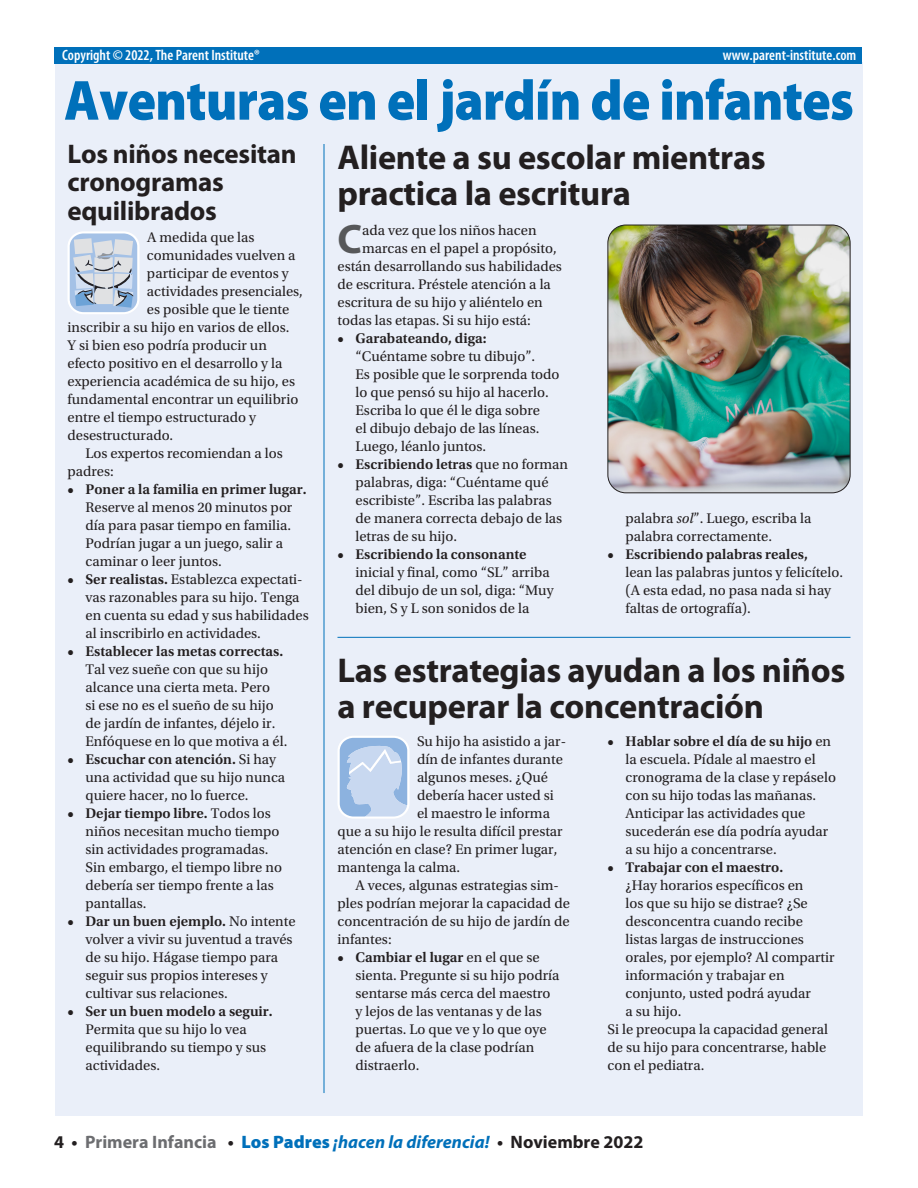
<style>
.page{position:relative;width:918px;height:1188px;background:#fff}
.page>*{position:absolute;margin:0;border:0;box-sizing:border-box;transform-origin:0 0}
.t1{font:900 57px "Myriad Pro";letter-spacing:-.015em;color:#0070ba;scale:.93 1}
.t2{font:700 41.4px "Myriad Pro";color:#57585a}
.t3{font:700 34.5px/36px "Myriad Pro";letter-spacing:-.01em;color:#231f20}
.t4{font:700 27px/28.5px "Myriad Pro";letter-spacing:-.01em;color:#231f20}
.t5{font:italic 700 18px "Myriad Pro";color:#0070ba}
.t6{font:600 condensed 15px "Myriad Pro";color:#fff}
.t7{font:14.7px/18px "Utopia Std";color:#231f20}
.t8{font:600 14.7px "Utopia Std";color:#231f20}
.s1{font-weight:600}
.s2{font-style:italic}
.s3{font-style:normal;color:#231f20}
.s4{font-style:normal;color:#6c6d70}
.s5{font-weight:900;font-style:normal}
</style>
<div class="page">
<div style="left:55px;top:63px;width:808px;height:1053px;background:#eaeff9"></div>
<hr style="left:338px;top:637px;width:512px;height:1px;background:#0070ba">
<div style="left:55px;top:48px;width:807px;height:16px;background:#0070ba"></div>
<hr style="left:324px;top:144px;width:1px;height:949px;background:#0070ba">
<svg style="left:338px;top:736px;width:71px;height:83px;background:#bbd0ec"></svg>
<svg style="left:68px;top:231px;width:71px;height:83px;background:#bfccdd"></svg>
<img style="left:608px;top:225px;width:242px;height:268px">
<div style="left:608px;top:225px;width:242px;height:268px;border:1px solid #231f20;border-radius:18px"></div>
<p class="t6" style="left:62px;top:45px;width:199px">Copyright © 2022, The Parent Institute®</p>
<p class="t6" style="left:723px;top:45px;width:135px">www.parent-institute.com</p>
<h1 class="t1" style="left:64px;top:62px;width:851px">Aventuras en el jardín de infantes</h1>
<h3 class="t4" style="left:68px;top:139px;width:231px">Los niños necesitan cronogramas equilibrados</h3>
<h3 class="t3" style="left:338px;top:138px;width:430px">Aliente a su escolar mientras practica la escritura</h3>
<h2 class="t2" style="left:338px;top:212px;width:26px">C</h2>
<p class="t7" style="left:362px;top:222px;width:176px">ada vez que los niños hacen</p>
<p class="t7" style="left:147px;top:229px;width:109px">A medida que las</p>
<p class="t7" style="left:147px;top:247px;width:150px">comunidades vuelven a</p>
<p class="t7" style="left:147px;top:265px;width:143px">participar de eventos y</p>
<p class="t7" style="left:147px;top:283px;width:157px">actividades presenciales,</p>
<p class="t7" style="left:147px;top:301px;width:144px">es posible que le tiente</p>
<p class="t7" style="left:68px;top:319px;width:224px">inscribir a su hijo en varios de ellos.</p>
<p class="t7" style="left:68px;top:337px;width:201px">Y si bien eso podría producir un</p>
<p class="t7" style="left:68px;top:355px;width:216px">efecto positivo en el desarrollo y la</p>
<p class="t7" style="left:68px;top:373px;width:229px">experiencia académica de su hijo, es</p>
<p class="t7" style="left:68px;top:391px;width:232px">fundamental encontrar un equilibrio</p>
<p class="t7" style="left:68px;top:409px;width:190px">entre el tiempo estructurado y</p>
<p class="t7" style="left:68px;top:426px;width:107px">desestructurado.</p>
<p class="t7" style="left:85px;top:445px;width:199px">Los expertos recomiendan a los</p>
<p class="t7" style="left:68px;top:463px;width:48px">padres:</p>
<p class="t8" style="left:68px;top:481px;width:241px">• Poner a la familia en primer lugar.</p>
<p class="t7" style="left:86px;top:499px;width:208px">Reserve al menos 20 minutos por día para pasar tiempo en familia.<br>Podrían jugar a un juego, salir a caminar o leer juntos.</p>
<p class="t7" style="left:86px;top:571px;width:225px;text-indent:-18px"><span class="s1">• Ser realistas.</span> Establezca expectati&shy;vas razonables para su hijo. Tenga en cuenta su edad y sus habilidades al inscribirlo en actividades.</p>
<p class="t8" style="left:68px;top:643px;width:217px">• Establecer las metas correctas.</p>
<p class="t7" style="left:86px;top:661px;width:203px">Tal vez sueñe con que su hijo alcance una cierta meta. Pero<br>si ese no es el sueño de su hijo de jardín de infantes, déjelo ir.<br>Enfóquese en lo que motiva a él.</p>
<p class="t7" style="left:86px;top:751px;width:201px;text-indent:-18px"><span class="s1">• Escuchar con atención.</span> Si hay una actividad que su hijo nunca quiere hacer, no lo fuerce.</p>
<p class="t7" style="left:86px;top:805px;width:198px;text-indent:-18px"><span class="s1">• Dejar tiempo libre.</span> Todos los niños necesitan mucho tiempo sin actividades programadas.<br>Sin embargo, el tiempo libre no debería ser tiempo frente a las pantallas.</p>
<p class="t7" style="left:86px;top:913px;width:212px;text-indent:-18px"><span class="s1">• Dar un buen ejemplo.</span> No intente volver a vivir su juventud a través de su hijo. Hágase tiempo para seguir sus propios intereses y cultivar sus relaciones.</p>
<p class="t8" style="left:68px;top:1003px;width:207px">• Ser un buen modelo a seguir.</p>
<p class="t7" style="left:86px;top:1021px;width:182px">Permita que su hijo lo vea equilibrando su tiempo y sus actividades.</p>
<p class="t7" style="left:362px;top:240px;width:196px">marcas en el papel a propósito,</p>
<p class="t7" style="left:337px;top:258px;width:226px">están desarrollando sus habilidades</p>
<p class="t7" style="left:337px;top:276px;width:215px">de escritura. Préstele atención a la</p>
<p class="t7" style="left:337px;top:294px;width:207px">escritura de su hijo y aliéntelo en</p>
<p class="t7" style="left:337px;top:312px;width:195px">todas las etapas. Si su hijo está:</p>
<p class="t8" style="left:338px;top:330px;width:151px">• Garabateando, diga:</p>
<p class="t7" style="left:356px;top:348px;width:206px">“Cuéntame sobre tu dibujo”.<br>Es posible que le sorprenda todo lo que pensó su hijo al hacerlo.<br>Escriba lo que él le diga sobre<br>el dibujo debajo de las líneas.<br>Luego, léanlo juntos.</p>
<p class="t7" style="left:356px;top:456px;width:214px;text-indent:-18px"><span class="s1">• Escribiendo letras</span> que no forman palabras, diga: “Cuéntame qué escribiste”. Escriba las palabras de manera correcta debajo de las letras de su hijo.</p>
<p class="t8" style="left:338px;top:546px;width:191px">• Escribiendo la consonante</p>
<p class="t7" style="left:356px;top:564px;width:200px">inicial y final, como “SL” arriba del dibujo de un sol, diga: “Muy bien, S y L son sonidos de la</p>
<p class="t7" style="left:625px;top:510px;width:187px">palabra <span class="s2">sol</span>”. Luego, escriba la palabra correctamente.</p>
<p class="t8" style="left:608px;top:546px;width:202px">• Escribiendo palabras reales,</p>
<p class="t7" style="left:626px;top:564px;width:219px">lean las palabras juntos y felicítelo. (A esta edad, no pasa nada si hay faltas de ortografía).</p>
<h3 class="t3" style="left:338px;top:651px;width:509px">Las estrategias ayudan a los niños a recuperar la concentración</h3>
<p class="t7" style="left:417px;top:733px;width:151px">Su hijo ha asistido a jar-</p>
<p class="t7" style="left:417px;top:751px;width:147px">dín de infantes durante</p>
<p class="t7" style="left:417px;top:769px;width:132px">algunos meses. ¿Qué</p>
<p class="t7" style="left:417px;top:787px;width:138px">debería hacer usted si</p>
<p class="t7" style="left:417px;top:805px;width:135px">el maestro le informa</p>
<p class="t7" style="left:338px;top:823px;width:227px">que a su hijo le resulta difícil prestar</p>
<p class="t7" style="left:338px;top:841px;width:221px">atención en clase? En primer lugar,</p>
<p class="t7" style="left:338px;top:859px;width:124px">mantenga la calma.</p>
<p class="t7" style="left:355px;top:877px;width:205px">A veces, algunas estrategias sim-</p>
<p class="t7" style="left:338px;top:895px;width:234px">ples podrían mejorar la capacidad de</p>
<p class="t7" style="left:338px;top:913px;width:234px">concentración de su hijo de jardín de</p>
<p class="t7" style="left:338px;top:931px;width:56px">infantes:</p>
<p class="t7" style="left:356px;top:949px;width:206px;text-indent:-18px"><span class="s1">• Cambiar el lugar</span> en el que se sienta. Pregunte si su hijo podría sentarse más cerca del maestro y lejos de las ventanas y de las puertas. Lo que ve y lo que oye de afuera de la clase podrían distraerlo.</p>
<p class="t7" style="left:626px;top:733px;width:212px;text-indent:-18px"><span class="s1">• Hablar sobre el día de su hijo</span> en la escuela. Pídale al maestro el cronograma de la clase y repáselo con su hijo todas las mañanas.<br>Anticipar las actividades que sucederán ese día podría ayudar a su hijo a concentrarse.</p>
<p class="t8" style="left:608px;top:859px;width:177px">• Trabajar con el maestro.</p>
<p class="t7" style="left:626px;top:877px;width:180px">¿Hay horarios específicos en</p>
<p class="t7" style="left:626px;top:895px;width:184px">los que su hijo se distrae? ¿Se</p>
<p class="t7" style="left:626px;top:913px;width:179px">desconcentra cuando recibe</p>
<p class="t7" style="left:626px;top:931px;width:180px">listas largas de instrucciones</p>
<p class="t7" style="left:626px;top:949px;width:211px">orales, por ejemplo? Al compartir</p>
<p class="t7" style="left:626px;top:967px;width:161px">información y trabajar en</p>
<p class="t7" style="left:626px;top:985px;width:187px">conjunto, usted podrá ayudar</p>
<p class="t7" style="left:626px;top:1003px;width:57px">a su hijo.</p>
<p class="t7" style="left:608px;top:1021px;width:222px">Si le preocupa la capacidad general</p>
<p class="t7" style="left:608px;top:1039px;width:220px">de su hijo para concentrarse, hable</p>
<p class="t7" style="left:608px;top:1057px;width:98px">con el pediatra.</p>
<p class="t5" style="left:54px;top:1130px;width:591px"><span class="s3">4 •</span> <span class="s4">Primera Infancia</span> <span class="s3">•</span> <span class="s5">Los Padres</span> ¡hacen la diferencia! <span class="s3">• Noviembre 2022</span></p>
</div>
